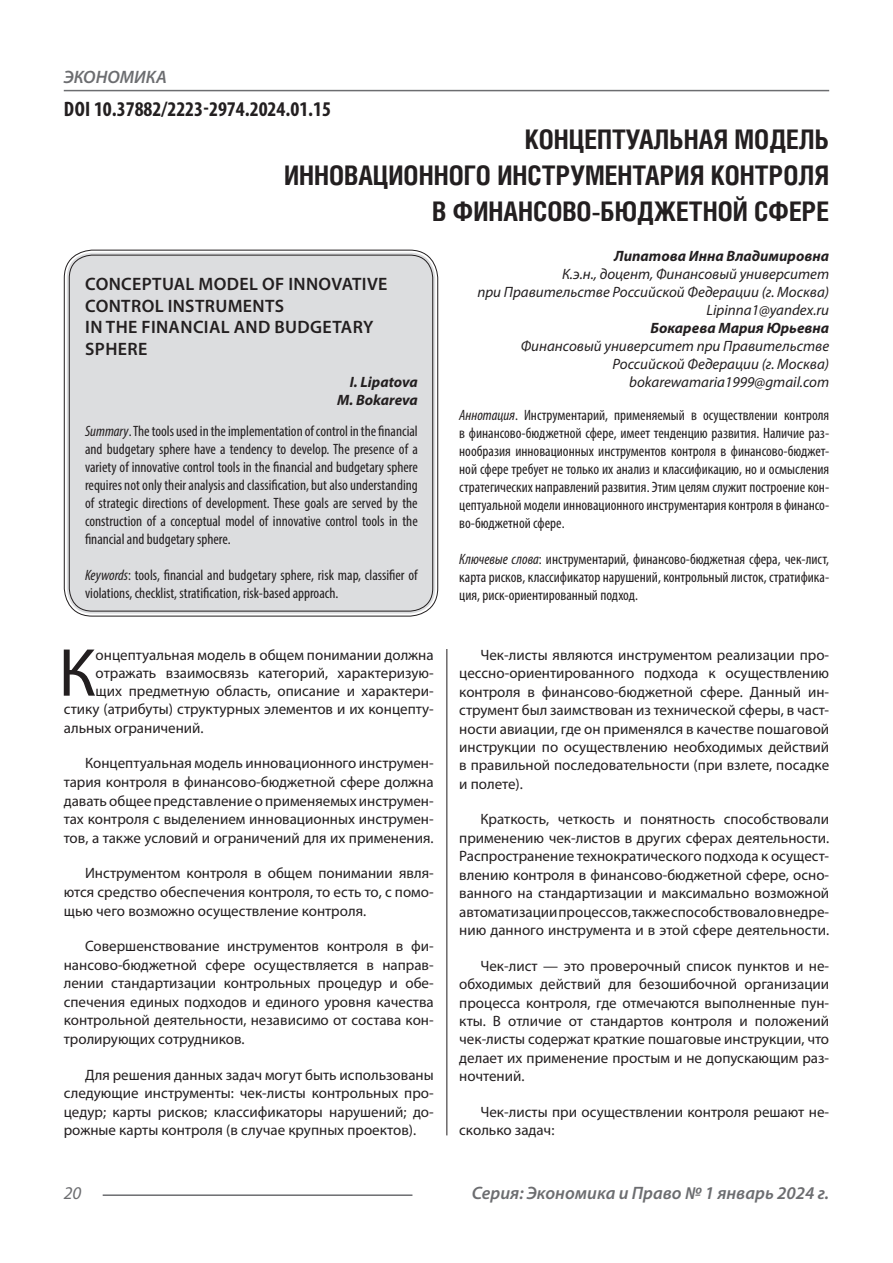
<style>
.page{position:relative;width:893px;height:1263px;background:#fff}
.page>*{position:absolute;margin:0;border:0;box-sizing:border-box;transform-origin:0 0}
.Статья_текст_первый{font:68.4px "Myriad Pro";color:#231f20}
.Статья_название{font:700 27px/36px "Helios Cond C";color:#231f20;text-align:right}
.ДОИ{font:700 condensed 21px "Myriad Pro";color:#231f20}
.Статья_название_англ{font:600 18px/21.6px "Myriad Pro";letter-spacing:.02em;color:#231f20}
.t1{font:italic 600 18px "Myriad Pro";color:#6c6d70}
.t2{font:italic 18px "Myriad Pro";color:#6c6d70}
.Статья_текст{font:15px/18.5px "Myriad Pro";color:#231f20;text-align:justify}
.Статья_аннотация_тек{font:condensed 15px/18px "Myriad Pro";color:#231f20;text-align:justify}
.Статья_аннотация_анг{font:condensed 15px/18px "Myriad Pro";color:#231f20;text-align:justify}
.Статья_автор_инфо{font:italic 15px/18px "Myriad Pro";color:#231f20;text-align:right}
.Статья_текст_первый-2{font:15px "Myriad Pro";color:#231f20}
.Статья_автор_инфо-2{font:italic 700 15px "Myriad Pro";color:#231f20}
.Статья_автор_англ{font:italic 700 15px "Myriad Pro";color:#231f20}
.s1{font-style:italic}
</style>
<div class="page">
<hr style="left:446px;top:128px;width:1px;height:1007px;background:#231f20">
<hr style="left:103px;top:1194px;width:309px;height:2px;background:#6c6d70">
<hr style="left:64px;top:90px;width:765px;height:1px;background:#6c6d70">
<div style="left:442px;top:97px;width:10px;height:551px;background:#fff"></div>
<div style="left:67px;top:253px;width:368px;height:361px;background:#dcdddf;border-radius:26px"></div>
<div style="left:69px;top:255px;width:364px;height:357px;border:1px solid #231f20;border-radius:23px"></div>
<p class="t1" style="left:64px;top:66px;width:105px">ЭКОНОМИКА</p>
<p class="ДОИ" style="left:64px;top:96px;width:269px">DOI 10.37882/2223-2974.2024.01.15</p>
<p class="Статья_название" style="left:284px;top:121px;width:547px">КОНЦЕПТУАЛЬНАЯ МОДЕЛЬ<br>ИННОВАЦИОННОГО ИНСТРУМЕНТАРИЯ КОНТРОЛЯ<br>В ФИНАНСОВО-БЮДЖЕТНОЙ СФЕРЕ</p>
<p class="Статья_автор_инфо-2" style="left:614px;top:246px;width:217px">Липатова Инна Владимировна</p>
<p class="Статья_автор_инфо" style="left:477px;top:265px;width:353px">К.э.н., доцент, Финансовый университет<br>при Правительстве Российской Федерации (г. Москва)</p>
<p class="Статья_автор_инфо" style="left:706px;top:301px;width:124px">Lipinna1@yandex.ru</p>
<p class="Статья_автор_инфо-2" style="left:650px;top:318px;width:180px">Бокарева Мария Юрьевна</p>
<p class="Статья_автор_инфо" style="left:521px;top:337px;width:310px">Финансовый университет при Правительстве<br>Российской Федерации (г. Москва)</p>
<p class="Статья_автор_инфо" style="left:629px;top:373px;width:201px">bokarewamaria1999@gmail.com</p>
<p class="Статья_аннотация_тек" style="left:459px;top:406px;width:371px"><span class="s1">Аннотация</span>. Инструментарий, применяемый в осуществлении контроля в финансово-бюджетной сфере, имеет тенденцию развития. Наличие раз&shy;нообразия инновационных инструментов контроля в финансово-бюджет&shy;ной сфере требует не только их анализ и классификацию, но и осмысления стратегических направлений развития. Этим целям служит построение кон&shy;цептуальной модели инновационного инструментария контроля в финансо&shy;во-бюджетной сфере.</p>
<p class="Статья_аннотация_тек" style="left:459px;top:550px;width:371px"><span class="s1">Ключевые слова</span>: инструментарий, финансово-бюджетная сфера, чек-лист, карта рисков, классификатор нарушений, контрольный листок, стратифика&shy;ция, риск-ориентированный подход.</p>
<p class="Статья_название_англ" style="left:85px;top:273px;width:304px">CONCEPTUAL MODEL OF INNOVATIVE<br>CONTROL INSTRUMENTS<br>IN THE FINANCIAL AND BUDGETARY<br>SPHERE</p>
<p class="Статья_автор_англ" style="left:350px;top:372px;width:69px">I. Lipatova</p>
<p class="Статья_автор_англ" style="left:337px;top:390px;width:82px">M. Bokareva</p>
<p class="Статья_аннотация_анг" style="left:85px;top:422px;width:334px"><span class="s1">Summary</span>. The tools used in the implementation of control in the financial and budgetary sphere have a tendency to develop. The presence of a variety of innovative control tools in the financial and budgetary sphere requires not only their analysis and classification, but also understanding of strategic directions of development. These goals are served by the construction of a conceptual model of innovative control tools in the financial and budgetary sphere.</p>
<p class="Статья_аннотация_анг" style="left:85px;top:566px;width:334px"><span class="s1">Keywords</span>: tools, financial and budgetary sphere, risk map, classifier of violations, checklist, stratification, risk-based approach.</p>
<p class="Статья_текст_первый" style="left:59px;top:630px;width:39px">К</p>
<p class="Статья_текст_первый-2" style="left:96px;top:645px;width:340px">онцептуальная модель в общем понимании должна</p>
<p class="Статья_текст_первый-2" style="left:96px;top:663px;width:340px">отражать взаимосвязь категорий, характеризую-</p>
<p class="Статья_текст_первый-2" style="left:96px;top:681px;width:340px">щих предметную область, описание и характери-</p>
<p class="Статья_текст_первый-2" style="left:64px;top:700px;width:371px">стику (атрибуты) структурных элементов и их концепту-</p>
<p class="Статья_текст_первый-2" style="left:64px;top:718px;width:141px">альных ограничений.</p>
<p class="Статья_текст" style="left:64px;top:754px;width:371px;text-indent:21px">Концептуальная модель инновационного инструмен&shy;тария контроля в финансово-бюджетной сфере должна давать общее представление о применяемых инструмен&shy;тах контроля с выделением инновационных инструмен&shy;тов, а также условий и ограничений для их применения.</p>
<p class="Статья_текст" style="left:64px;top:864px;width:371px;text-indent:21px">Инструментом контроля в общем понимании явля&shy;ются средство обеспечения контроля, то есть то, с помо&shy;щью чего возможно осуществление контроля.</p>
<p class="Статья_текст" style="left:64px;top:936px;width:371px;text-indent:21px">Совершенствование инструментов контроля в фи&shy;нансово-бюджетной сфере осуществляется в направ&shy;лении стандартизации контрольных процедур и обе&shy;спечения единых подходов и единого уровня качества контрольной деятельности, независимо от состава кон&shy;тролирующих сотрудников.</p>
<p class="Статья_текст" style="left:64px;top:1065px;width:371px;text-indent:21px">Для решения данных задач могут быть использованы следующие инструменты: чек-листы контрольных про&shy;цедур; карты рисков; классификаторы нарушений; до&shy;рожные карты контроля (в случае крупных проектов).</p>
<p class="Статья_текст" style="left:459px;top:645px;width:371px;text-indent:21px">Чек-листы являются инструментом реализации про&shy;цессно-ориентированного подхода к осуществлению контроля в финансово-бюджетной сфере. Данный ин&shy;струмент был заимствован из технической сферы, в част&shy;ности авиации, где он применялся в качестве пошаговой инструкции по осуществлению необходимых действий в правильной последовательности (при взлете, посадке и полете).</p>
<p class="Статья_текст" style="left:459px;top:810px;width:371px;text-indent:21px">Краткость, четкость и понятность способствовали применению чек-листов в других сферах деятельности.<br>Распространение технократического подхода к осущест&shy;влению контроля в финансово-бюджетной сфере, осно&shy;ванного на стандартизации и максимально возможной автоматизации процессов, также способствовало внедре&shy;нию данного инструмента и в этой сфере деятельности.</p>
<p class="Статья_текст" style="left:459px;top:956px;width:371px;text-indent:21px">Чек-лист — это проверочный список пунктов и не&shy;обходимых действий для безошибочной организации процесса контроля, где отмечаются выполненные пун&shy;кты. В отличие от стандартов контроля и положений чек-листы содержат краткие пошаговые инструкции, что делает их применение простым и не допускающим раз&shy;ночтений.</p>
<p class="Статья_текст" style="left:459px;top:1102px;width:371px;text-indent:21px">Чек-листы при осуществлении контроля решают не&shy;сколько задач:</p>
<p class="t2" style="left:64px;top:1182px;width:19px">20</p>
<p class="t1" style="left:472px;top:1182px;width:359px">Серия: Экономика и Право № 1 январь 2024 г.</p>
</div>
